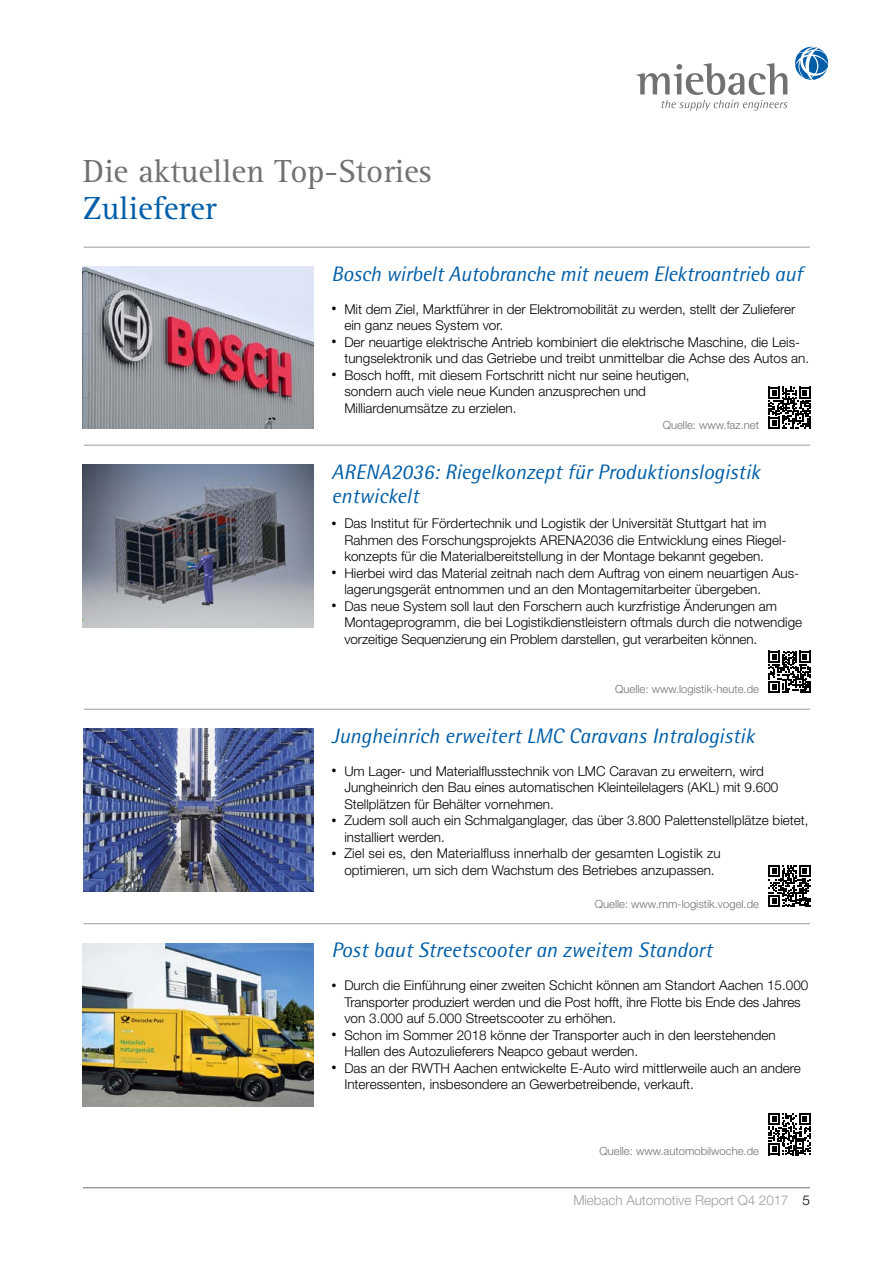
<style>
.page{position:relative;width:893px;height:1263px;background:#fff}
.page>*{position:absolute;margin:0;border:0;box-sizing:border-box;transform-origin:0 0}
.t1{font:33px "Rotis Serif Std";color:#707172}
.t2{font:33px "Rotis Serif Std";color:#005ea8}
.t3{font:italic 21px/24.8px "Rotis Semi Sans";color:#005ea8}
.t4{font:300 13.5px/16.5px "Helvetica Neue LT";color:#000}
.t5{font:300 13.5px "Helvetica Neue LT";letter-spacing:-.005em;color:#9c9e9f}
.t6{font:300 11.25px "Helvetica Neue LT";color:#707172}
.s1{font-size:10.2px}
.s2{color:#000}
</style>
<div class="page">
<svg style="left:637px;top:63px;width:150px;height:48px"></svg>
<svg style="left:795px;top:47px;width:33px;height:33px"></svg>
<hr style="left:83px;top:1187px;width:727px;height:1px;background:#707172">
<hr style="left:84px;top:247px;width:726px;height:1px;background:#9c9e9f">
<hr style="left:84px;top:445px;width:726px;height:1px;background:#9c9e9f">
<hr style="left:84px;top:709px;width:726px;height:1px;background:#9c9e9f">
<hr style="left:84px;top:923px;width:726px;height:1px;background:#9c9e9f">
<img style="left:83px;top:465px;width:231px;height:163px">
<img style="left:83px;top:729px;width:231px;height:163px">
<img style="left:83px;top:943px;width:231px;height:163px">
<img style="left:83px;top:266px;width:231px;height:163px">
<svg style="left:768px;top:387px;width:42px;height:41px"></svg>
<svg style="left:768px;top:651px;width:42px;height:42px"></svg>
<svg style="left:768px;top:865px;width:42px;height:42px"></svg>
<svg style="left:768px;top:1113px;width:42px;height:42px"></svg>
<h1 class="t1" style="left:83px;top:152px;width:350px">Die aktuellen Top-Stories</h1>
<h1 class="t2" style="left:83px;top:189px;width:135px">Zulieferer</h1>
<h2 class="t3" style="left:332px;top:261px;width:472px">Bosch wirbelt Autobranche mit neuem Elektroantrieb auf</h2>
<p class="t4" style="left:344px;top:300px;width:453px;text-indent:-13px"><span class="s1">•</span> Mit dem Ziel, Marktführer in der Elektromobilität zu werden, stellt der Zulieferer ein ganz neues System vor.</p>
<p class="t4" style="left:344px;top:333px;width:466px;text-indent:-13px"><span class="s1">•</span> Der neuartige elektrische Antrieb kombiniert die elektrische Maschine, die Leis&shy;tungselektronik und das Getriebe und treibt unmittelbar die Achse des Autos an.</p>
<p class="t4" style="left:344px;top:366px;width:347px;text-indent:-13px"><span class="s1">•</span> Bosch hofft, mit diesem Fortschritt nicht nur seine heutigen, sondern auch viele neue Kunden anzusprechen und<br>Milliardenumsätze zu erzielen.</p>
<p class="t6" style="left:663px;top:418px;width:98px">Quelle: www.faz.net</p>
<h2 class="t3" style="left:332px;top:459px;width:430px">ARENA2036: Riegelkonzept für Produktionslogistik entwickelt</h2>
<p class="t4" style="left:344px;top:515px;width:442px;text-indent:-13px"><span class="s1">•</span> Das Institut für Fördertechnik und Logistik der Universität Stuttgart hat im<br>Rahmen des Forschungsprojekts ARENA2036 die Entwicklung eines Riegel&shy;konzepts für die Materialbereitstellung in der Montage bekannt gegeben.</p>
<p class="t4" style="left:344px;top:564px;width:455px;text-indent:-13px"><span class="s1">•</span> Hierbei wird das Material zeitnah nach dem Auftrag von einem neuartigen Aus&shy;lagerungsgerät entnommen und an den Montagemitarbeiter übergeben.</p>
<p class="t4" style="left:344px;top:597px;width:459px;text-indent:-13px"><span class="s1">•</span> Das neue System soll laut den Forschern auch kurzfristige Änderungen am<br>Montageprogramm, die bei Logistikdienstleistern oftmals durch die notwendige vorzeitige Sequenzierung ein Problem darstellen, gut verarbeiten können.</p>
<p class="t6" style="left:615px;top:682px;width:145px">Quelle: www.logistik-heute.de</p>
<h2 class="t3" style="left:332px;top:723px;width:424px">Jungheinrich erweitert LMC Caravans Intralogistik</h2>
<p class="t4" style="left:344px;top:762px;width:435px;text-indent:-13px"><span class="s1">•</span> Um Lager- und Materialflusstechnik von LMC Caravan zu erweitern, wird<br>Jungheinrich den Bau eines automatischen Kleinteilelagers (AKL) mit 9.600<br>Stellplätzen für Behälter vornehmen.</p>
<p class="t4" style="left:344px;top:812px;width:466px;text-indent:-13px"><span class="s1">•</span> Zudem soll auch ein Schmalganglager, das über 3.800 Palettenstellplätze bietet, installiert werden.</p>
<p class="t4" style="left:332px;top:845px;width:391px;text-align:center"><span class="s1">•</span> Ziel sei es, den Materialfluss innerhalb der gesamten Logistik zu optimieren, um sich dem Wachstum des Betriebes anzupassen.</p>
<p class="t6" style="left:595px;top:897px;width:166px">Quelle: www.mm-logistik.vogel.de</p>
<h2 class="t3" style="left:332px;top:937px;width:382px">Post baut Streetscooter an zweitem Standort</h2>
<p class="t4" style="left:344px;top:977px;width:465px;text-indent:-13px"><span class="s1">•</span> Durch die Einführung einer zweiten Schicht können am Standort Aachen 15.000<br>Transporter produziert werden und die Post hofft, ihre Flotte bis Ende des Jahres von 3.000 auf 5.000 Streetscooter zu erhöhen.</p>
<p class="t4" style="left:344px;top:1026px;width:433px;text-indent:-13px"><span class="s1">•</span> Schon im Sommer 2018 könne der Transporter auch in den leerstehenden<br>Hallen des Autozulieferers Neapco gebaut werden.</p>
<p class="t4" style="left:344px;top:1059px;width:458px;text-indent:-13px"><span class="s1">•</span> Das an der RWTH Aachen entwickelte E-Auto wird mittlerweile auch an andere<br>Interessenten, insbesondere an Gewerbetreibende, verkauft.</p>
<p class="t6" style="left:600px;top:1144px;width:161px">Quelle: www.automobilwoche.de</p>
<p class="t5" style="left:573px;top:1191px;width:238px">Miebach Automotive Report Q4 2017 <span class="s2">5</span></p>
</div>
